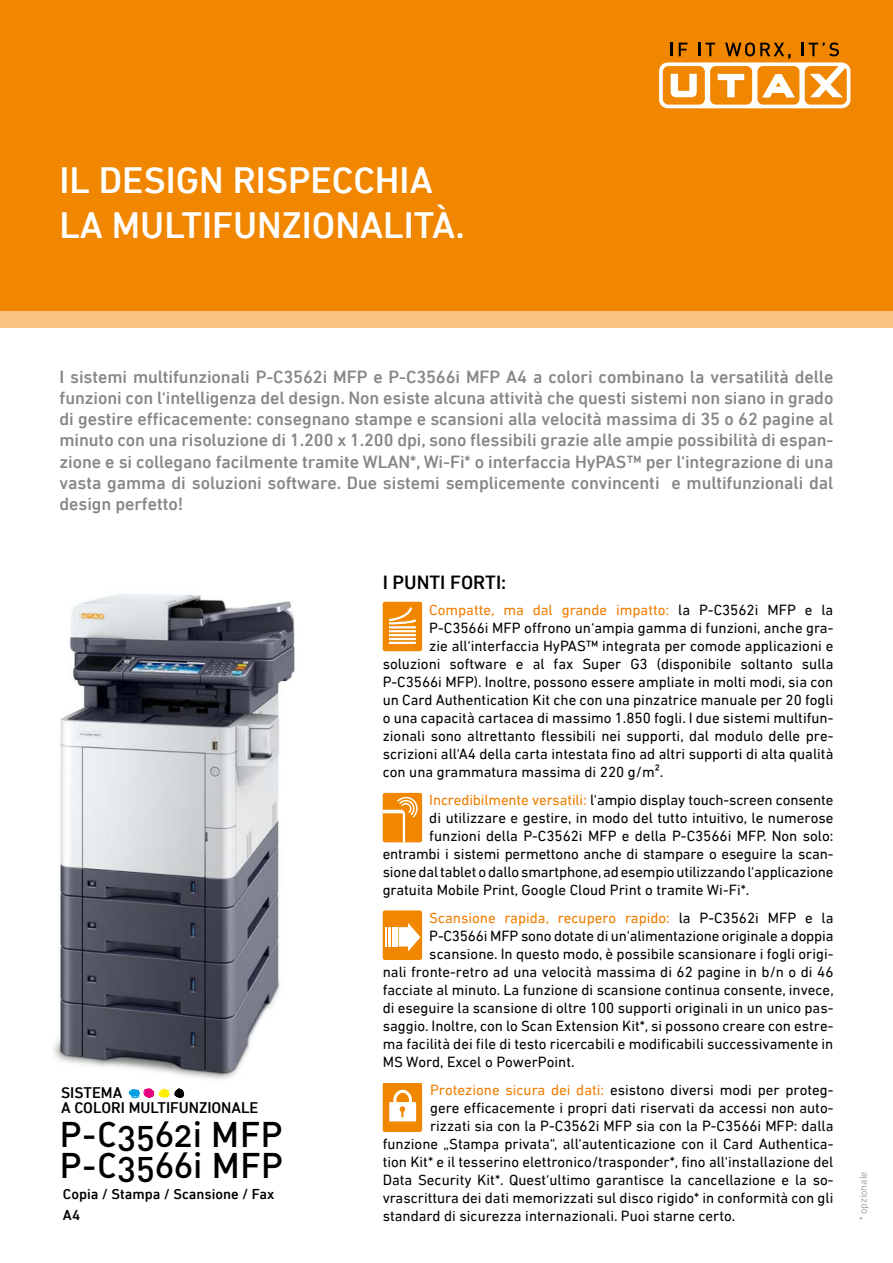
<style>
.page{position:relative;width:893px;height:1263px;background:#fff}
.page>*{position:absolute;margin:0;border:0;box-sizing:border-box;transform-origin:0 0}
.t1{font:500 37.5px/45px "DIN Next LT Pro";color:#fff}
.t2{font:35.25px/31px "DIN Medium Alternate";letter-spacing:.005em;color:#000}
.t3{font:500 19.5px "DIN Next LT Pro";color:#000}
.t4{font:500 18px/21px "DIN Next LT Pro";letter-spacing:-.005em;color:#878787;text-align:justify}
.t5{font:500 15.75px/15px "DIN Next LT Pro";color:#000}
.t6{font:15px "DIN Next LT Pro";color:#000}
.t7{font:15px "DIN Next LT Pro";color:#ef7d00}
.t8{font:500 14.7px/21px "DIN Next LT Pro";color:#000}
.t9{font:300 10.5px "DIN Next LT Pro";color:#878787}
.s1{color:#000}
.s2{color:#ef7d00}
</style>
<div class="page">
<img style="left:53px;top:594px;width:242px;height:499px">
<div style="left:0;top:0;width:893px;height:310px;background:#f18700"></div>
<div style="left:0;top:310px;width:893px;height:17px;background:#f8c380"></div>
<div style="left:659px;top:62px;width:191px;height:46px;background:#fff;border-radius:9px"></div>
<div style="left:663px;top:66px;width:42px;height:39px;background:#f18700;border-radius:6px"></div>
<div style="left:710px;top:66px;width:42px;height:39px;background:#f18700;border-radius:6px"></div>
<div style="left:757px;top:66px;width:42px;height:39px;background:#f18700;border-radius:6px"></div>
<div style="left:805px;top:66px;width:42px;height:39px;background:#f18700;border-radius:6px"></div>
<svg style="left:671px;top:74px;width:26px;height:23px"></svg>
<svg style="left:718px;top:74px;width:26px;height:23px"></svg>
<svg style="left:810px;top:66px;width:36px;height:31px"></svg>
<svg style="left:762px;top:74px;width:33px;height:24px"></svg>
<svg style="left:671px;top:43px;width:2px;height:13px"></svg>
<svg style="left:679px;top:43px;width:8px;height:13px"></svg>
<svg style="left:699px;top:43px;width:16px;height:13px"></svg>
<svg style="left:725px;top:43px;width:65px;height:16px"></svg>
<svg style="left:802px;top:43px;width:37px;height:13px"></svg>
<svg style="left:129px;top:1088px;width:55px;height:10px"></svg>
<div style="left:383px;top:1083px;width:39px;height:48px;background:#f18700;border-radius:2px"></div>
<svg style="left:389px;top:1090px;width:27px;height:31px"></svg>
<div style="left:383px;top:793px;width:39px;height:49px;background:#f18700;border-radius:2px"></div>
<svg style="left:383px;top:796px;width:35px;height:46px"></svg>
<div style="left:383px;top:602px;width:39px;height:49px;background:#f18700;border-radius:2px"></div>
<svg style="left:389px;top:607px;width:27px;height:37px"></svg>
<div style="left:383px;top:910px;width:39px;height:50px;background:#f18700;border-radius:2px"></div>
<div style="left:392px;top:927px;width:5px;height:19px;background:#fff"></div>
<hr style="left:388px;top:927px;width:3px;height:19px;background:#fff">
<svg style="left:385px;top:927px;width:2px;height:19px"></svg>
<svg style="left:399px;top:923px;width:21px;height:28px"></svg>
<h1 class="t1" style="left:60px;top:158px;width:407px">IL DESIGN RISPECCHIA<br>LA MULTIFUNZIONALITÀ.</h1>
<p class="t4" style="left:60px;top:367px;width:775px">I sistemi multifunzionali P-C3562i MFP e P-C3566i MFP A4 a colori combinano la versatilità delle funzioni con l‘intelligenza del design. Non esiste alcuna attività che questi sistemi non siano in grado di gestire efficacemente: consegnano stampe e scansioni alla velocità massima di 35 o 62 pagine al minuto con una risoluzione di 1.200 x 1.200 dpi, sono flessibili grazie alle ampie possibilità di espan&shy;zione e si collegano facilmente tramite WLAN*, Wi-Fi* o interfaccia HyPAS™ per l‘integrazione di una vasta gamma di soluzioni software. Due sistemi semplicemente convincenti e multifunzionali dal design perfetto!</p>
<p class="t5" style="left:61px;top:1085px;width:199px">SISTEMA<br>A COLORI MULTIFUNZIONALE</p>
<h2 class="t2" style="left:60px;top:1118px;width:225px">P-C3562i MFP<br>P-C3566i MFP</h2>
<p class="t8" style="left:63px;top:1184px;width:213px">Copia / Stampa / Scansione / Fax<br>A4</p>
<h3 class="t3" style="left:383px;top:571px;width:125px">I PUNTI FORTI:</h3>
<p class="t7" style="left:429px;top:601px;width:406px">Compatte, ma dal grande impatto: <span class="s1">la P-C3562i MFP e la</span></p>
<p class="t6" style="left:429px;top:619px;width:406px">P-C3566i MFP offrono un‘ampia gamma di funzioni, anche gra-</p>
<p class="t6" style="left:429px;top:637px;width:406px">zie all‘interfaccia HyPAS™ integrata per comode applicazioni e</p>
<p class="t6" style="left:383px;top:655px;width:452px">soluzioni software e al fax Super G3 (disponibile soltanto sulla</p>
<p class="t6" style="left:383px;top:673px;width:452px">P-C3566i MFP). Inoltre, possono essere ampliate in molti modi, sia con</p>
<p class="t6" style="left:383px;top:691px;width:452px">un Card Authentication Kit che con una pinzatrice manuale per 20 fogli</p>
<p class="t6" style="left:383px;top:709px;width:452px">o una capacità cartacea di massimo 1.850 fogli. I due sistemi multifun-</p>
<p class="t6" style="left:383px;top:727px;width:452px">zionali sono altrettanto flessibili nei supporti, dal modulo delle pre-</p>
<p class="t6" style="left:383px;top:745px;width:452px">scrizioni all‘A4 della carta intestata fino ad altri supporti di alta qualità</p>
<p class="t6" style="left:383px;top:763px;width:282px">con una grammatura massima di 220 g/m².</p>
<p class="t6" style="left:429px;top:791px;width:406px"><span class="s2">Incredibilmente versatili:</span> l‘ampio display touch-screen consente</p>
<p class="t6" style="left:429px;top:809px;width:406px">di utilizzare e gestire, in modo del tutto intuitivo, le numerose</p>
<p class="t6" style="left:429px;top:827px;width:406px">funzioni della P-C3562i MFP e della P-C3566i MFP. Non solo:</p>
<p class="t6" style="left:383px;top:845px;width:452px">entrambi i sistemi permettono anche di stampare o eseguire la scan-</p>
<p class="t6" style="left:383px;top:863px;width:452px">sione dal tablet o dallo smartphone, ad esempio utilizzando l‘applicazione</p>
<p class="t6" style="left:383px;top:881px;width:368px">gratuita Mobile Print, Google Cloud Print o tramite Wi-Fi*.</p>
<p class="t7" style="left:429px;top:909px;width:406px">Scansione rapida, recupero rapido: <span class="s1">la P-C3562i MFP e la</span></p>
<p class="t6" style="left:429px;top:927px;width:406px">P-C3566i MFP sono dotate di un‘alimentazione originale a doppia</p>
<p class="t6" style="left:429px;top:945px;width:406px">scansione. In questo modo, è possibile scansionare i fogli origi-</p>
<p class="t6" style="left:383px;top:963px;width:452px">nali fronte-retro ad una velocità massima di 62 pagine in b/n o di 46</p>
<p class="t6" style="left:383px;top:981px;width:453px">facciate al minuto. La funzione di scansione continua consente, invece,</p>
<p class="t6" style="left:383px;top:999px;width:452px">di eseguire la scansione di oltre 100 supporti originali in un unico pas-</p>
<p class="t6" style="left:383px;top:1017px;width:452px">saggio. Inoltre, con lo Scan Extension Kit*, si possono creare con estre-</p>
<p class="t6" style="left:383px;top:1035px;width:452px">ma facilità dei file di testo ricercabili e modificabili successivamente in</p>
<p class="t6" style="left:383px;top:1053px;width:194px">MS Word, Excel o PowerPoint.</p>
<p class="t6" style="left:430px;top:1081px;width:405px"><span class="s2">Protezione sicura dei dati:</span> esistono diversi modi per proteg-</p>
<p class="t6" style="left:430px;top:1099px;width:405px">gere efficacemente i propri dati riservati da accessi non auto-</p>
<p class="t6" style="left:430px;top:1117px;width:405px">rizzati sia con la P-C3562i MFP sia con la P-C3566i MFP: dalla</p>
<p class="t6" style="left:383px;top:1135px;width:452px">funzione „Stampa privata“, all‘autenticazione con il Card Authentica-</p>
<p class="t6" style="left:383px;top:1153px;width:452px">tion Kit* e il tesserino elettronico/trasponder*, fino all‘installazione del</p>
<p class="t6" style="left:383px;top:1171px;width:452px">Data Security Kit*. Quest‘ultimo garantisce la cancellazione e la so-</p>
<p class="t6" style="left:383px;top:1189px;width:452px">vrascrittura dei dati memorizzati sul disco rigido* in conformità con gli</p>
<p class="t6" style="left:383px;top:1207px;width:354px">standard di sicurezza internazionali. Puoi starne certo.</p>
<p class="t9" style="left:857px;top:1220px;width:51px;rotate:-90deg">* opzionale</p>
</div>
